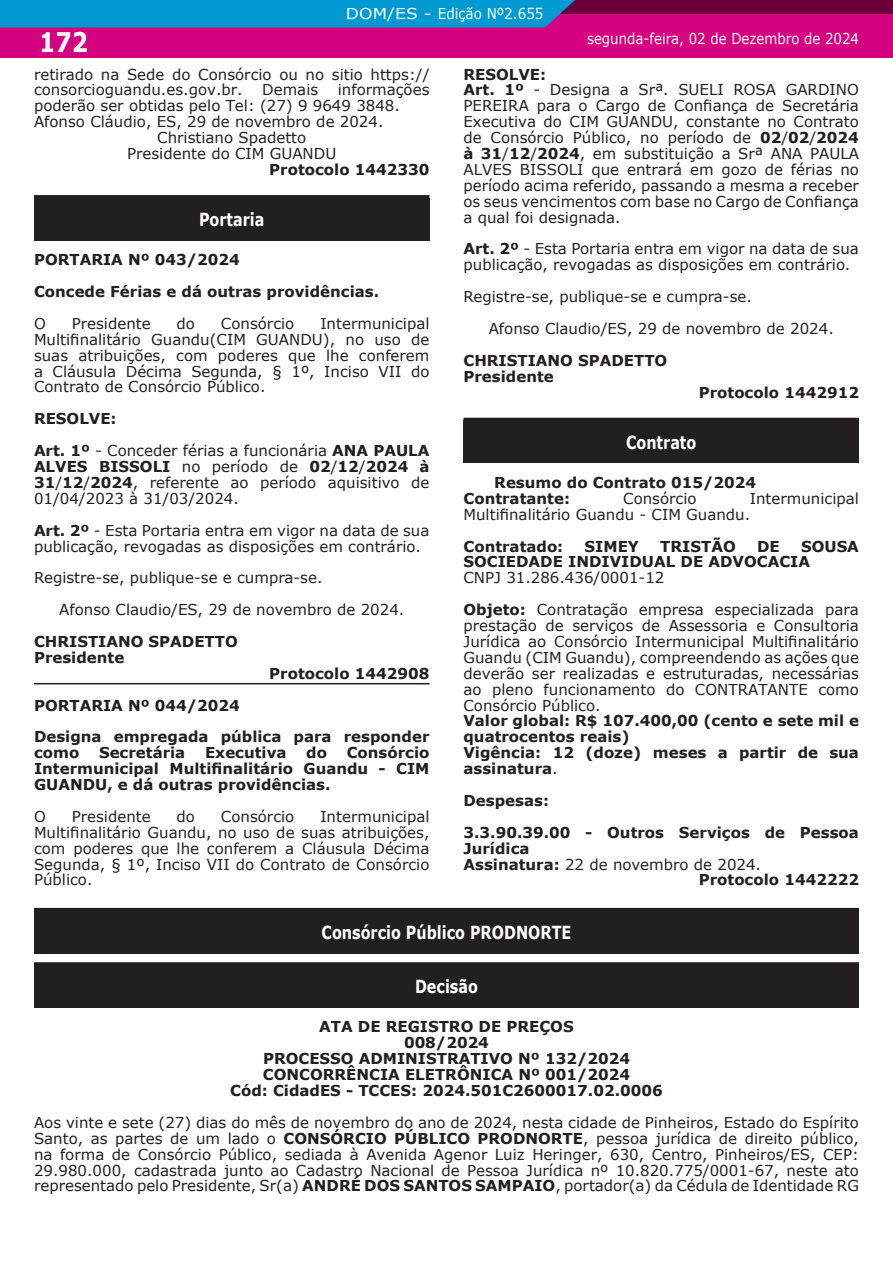
<style>
.page{position:relative;width:893px;height:1263px;background:#fff}
.page>*{position:absolute;margin:0;border:0;box-sizing:border-box;transform-origin:0 0}
.t1{font:700 27px "Verdana";color:#fff;scale:.85 1}
.t2{font:700 18px "Verdana";color:#fff;scale:.8 1}
.t3{font:15px/15.9px "Verdana";color:#231f20}
.t4{font:700 15px/15.9px "Verdana";color:#231f20}
.t5{font:15px "Verdana";color:#fff;scale:.89 1}
.t6{font:15px "Verdana";color:#fff;scale:1.14 1}
.s1{font-weight:700}
.s2{font-weight:400}
</style>
<div class="page">
<div style="left:0;top:0;width:893px;height:57px;background:#d6017f"></div>
<div style="left:0;top:0;width:893px;height:14px;background:#6c003b"></div>
<div style="left:0;top:0;width:575px;height:27px;background:#0099d1"></div>
<hr style="left:34px;top:683px;width:395px;height:1px;background:#231f20">
<div style="left:34px;top:198px;width:395px;height:43px;background:#231f20"></div>
<div style="left:34px;top:195px;width:395px;height:6px;background:#231f20"></div>
<div style="left:463px;top:421px;width:396px;height:42px;background:#231f20"></div>
<div style="left:463px;top:418px;width:396px;height:6px;background:#231f20"></div>
<div style="left:34px;top:911px;width:825px;height:42px;background:#231f20"></div>
<div style="left:34px;top:908px;width:825px;height:6px;background:#231f20"></div>
<div style="left:34px;top:965px;width:825px;height:43px;background:#231f20"></div>
<div style="left:34px;top:962px;width:825px;height:6px;background:#231f20"></div>
<h1 class="t1" style="left:39px;top:30px;width:59px">172</h1>
<p class="t6" style="left:346px;top:7px;width:175px">DOM/ES - Edição Nº2.655</p>
<p class="t5" style="left:587px;top:32px;width:307px">segunda-feira, 02 de Dezembro de 2024</p>
<p class="t3" style="left:34px;top:67px;width:397px">retirado na Sede do Consórcio ou no sitio https:// consorcioguandu.es.gov.br.</p>
<p class="t3" style="left:463px;top:67px;width:397px"><span class="s1">RESOLVE:<br>Art. 1º</span> - Designa a Srª. SUELI ROSA GARDINO PEREIRA para o Cargo de Confiança de Secretária Executiva do CIM GUANDU, constante no Contrato de Consórcio Público, no período de <span class="s1">02</span>/<span class="s1">02</span>/<span class="s1">2024 à 31</span>/<span class="s1">12</span>/<span class="s1">2024</span>, em substituição a Srª ANA PAULA ALVES BISSOLI que entrará em gozo de férias no período acima referido, passando a mesma a receber os seus vencimentos com base no Cargo de Confiança a qual foi designada.</p>
<p class="t3" style="left:463px;top:242px;width:397px"><span class="s1">Art. 2º</span> - Esta Portaria entra em vigor na data de sua publicação, revogadas as disposições em contrário.</p>
<p class="t3" style="left:489px;top:282px;width:347px;line-height:31.8px;text-indent:-25px">Registre-se, publique-se e cumpra-se.<br>Afonso Claudio/ES, 29 de novembro de 2024.</p>
<p class="t4" style="left:463px;top:353px;width:205px">CHRISTIANO SPADETTO<br>Presidente</p>
<p class="t4" style="left:699px;top:385px;width:162px">Protocolo 1442912</p>
<p class="t2" style="left:626px;top:434px;width:89px">Contrato</p>
<p class="t4" style="left:463px;top:475px;width:294px;text-indent:31px">Resumo do Contrato 015/2024<br>Contratante:</p>
<p class="t3" style="left:262px;top:83px;width:58px">Demais</p>
<p class="t3" style="left:338px;top:83px;width:93px">informações</p>
<p class="t3" style="left:34px;top:99px;width:367px">poderão ser obtidas pelo Tel: (27) 9 9649 3848.</p>
<p class="t3" style="left:34px;top:115px;width:351px">Afonso Cláudio, ES, 29 de novembro de 2024.</p>
<p class="t3" style="left:157px;top:131px;width:151px">Christiano Spadetto</p>
<p class="t3" style="left:127px;top:146px;width:211px">Presidente do CIM GUANDU</p>
<p class="t4" style="left:269px;top:162px;width:162px">Protocolo 1442330</p>
<p class="t2" style="left:199px;top:211px;width:83px">Portaria</p>
<p class="t4" style="left:34px;top:245px;width:347px;line-height:31.8px">PORTARIA Nº 043/2024<br>Concede Férias e dá outras providências.</p>
<p class="t3" style="left:34px;top:316px;width:13px">O</p>
<p class="t3" style="left:72px;top:316px;width:80px">Presidente</p>
<p class="t3" style="left:177px;top:316px;width:20px">do</p>
<p class="t3" style="left:221px;top:316px;width:75px">Consórcio</p>
<p class="t3" style="left:34px;top:316px;width:397px;text-align:justify;text-indent:286px">Intermunicipal Multifinalitário Guandu(CIM GUANDU), no uso de suas atribuições, com poderes que lhe conferem a Cláusula Décima Segunda, § 1º, Inciso VII do Contrato de Consórcio Público.</p>
<p class="t3" style="left:34px;top:404px;width:397px;line-height:31.8px"><span class="s1">RESOLVE:<br>Art. 1º</span> - Conceder férias a funcionária <span class="s1">ANA PAULA</span></p>
<p class="t3" style="left:34px;top:459px;width:397px;text-align:justify"><span class="s1">ALVES BISSOLI</span> no período de <span class="s1">02</span>/<span class="s1">12</span>/<span class="s1">2024 à 31</span>/<span class="s1">12</span>/<span class="s1">2024</span>, referente ao período aquisitivo de 01/04/2023 à 31/03/2024.</p>
<p class="t3" style="left:34px;top:523px;width:397px"><span class="s1">Art. 2º</span> - Esta Portaria entra em vigor na data de sua publicação, revogadas as disposições em contrário.</p>
<p class="t3" style="left:59px;top:563px;width:347px;line-height:31.8px;text-indent:-25px">Registre-se, publique-se e cumpra-se.<br>Afonso Claudio/ES, 29 de novembro de 2024.</p>
<p class="t4" style="left:34px;top:634px;width:205px">CHRISTIANO SPADETTO<br>Presidente</p>
<p class="t4" style="left:269px;top:666px;width:162px">Protocolo 1442908</p>
<p class="t4" style="left:34px;top:690px;width:397px;line-height:31.8px">PORTARIA Nº 044/2024<br>Designa empregada pública para responder</p>
<p class="t4" style="left:34px;top:746px;width:47px">como</p>
<p class="t4" style="left:99px;top:746px;width:88px">Secretária</p>
<p class="t4" style="left:205px;top:746px;width:83px">Executiva</p>
<p class="t4" style="left:306px;top:746px;width:22px">do</p>
<p class="t3" style="left:623px;top:491px;width:75px">Consórcio</p>
<p class="t3" style="left:463px;top:491px;width:397px;text-indent:286px">Intermunicipal<br>Multifinalitário Guandu - CIM Guandu.</p>
<p class="t4" style="left:463px;top:539px;width:101px">Contratado:</p>
<p class="t4" style="left:585px;top:539px;width:56px">SIMEY</p>
<p class="t4" style="left:660px;top:539px;width:77px">TRISTÃO</p>
<p class="t4" style="left:757px;top:539px;width:24px">DE</p>
<p class="t4" style="left:463px;top:539px;width:397px;text-indent:338px">SOUSA<br>SOCIEDADE INDIVIDUAL DE ADVOCACIA</p>
<p class="t3" style="left:463px;top:563px;width:397px;line-height:31.8px">CNPJ 31.286.436/0001-12<br><span class="s1">Objeto:</span> Contratação empresa especializada para</p>
<p class="t3" style="left:463px;top:618px;width:397px;text-align:justify">prestação de serviços de Assessoria e Consultoria Jurídica ao Consórcio Intermunicipal Multifinalitário Guandu (CIM Guandu), compreendendo as ações que deverão ser realizadas e estruturadas, necessárias ao pleno funcionamento do CONTRATANTE como Consórcio Público.</p>
<p class="t4" style="left:463px;top:714px;width:397px">Valor global: R$ 107.400,00 (cento e sete mil e quatrocentos reais)<br>Vigência: 12 (doze) meses a partir de sua assinatura<span class="s2">.</span></p>
<p class="t4" style="left:463px;top:785px;width:397px;line-height:31.8px">Despesas:<br>3.3.90.39.00 - Outros Serviços de Pessoa</p>
<p class="t4" style="left:463px;top:841px;width:68px">Jurídica</p>
<p class="t3" style="left:463px;top:857px;width:299px"><span class="s1">Assinatura:</span> 22 de novembro de 2024.</p>
<p class="t4" style="left:699px;top:873px;width:162px">Protocolo 1442222</p>
<p class="t2" style="left:322px;top:924px;width:314px">Consórcio Público PRODNORTE</p>
<p class="t2" style="left:415px;top:978px;width:80px">Decisão</p>
<p class="t4" style="left:230px;top:1020px;width:434px;text-align:center">ATA DE REGISTRO DE PREÇOS<br>008/2024<br>PROCESSO ADMINISTRATIVO Nº 132/2024<br>CONCORRÊNCIA ELETRÔNICA Nº 001/2024<br>Cód: CidadES - TCCES: 2024.501C2600017.02.0006</p>
<p class="t3" style="left:34px;top:1115px;width:826px;text-align:justify">Aos vinte e sete (27) dias do mês de novembro do ano de 2024, nesta cidade de Pinheiros, Estado do Espírito Santo, as partes de um lado o <span class="s1">CONSÓRCIO PÚBLICO PRODNORTE</span>, pessoa jurídica de direito público, na forma de Consórcio Público, sediada à Avenida Agenor Luiz Heringer, 630, Centro, Pinheiros/ES, CEP:<br>29.980.000, cadastrada junto ao Cadastro Nacional de Pessoa Jurídica nº 10.820.775/0001-67, neste ato representado pelo Presidente, Sr(a) <span class="s1">ANDRÉ DOS SANTOS SAMPAIO</span>, portador(a) da Cédula de Identidade RG</p>
<p class="t4" style="left:34px;top:746px;width:397px;text-align:justify;text-indent:313px">Consórcio Intermunicipal Multifinalitário Guandu - CIM GUANDU, e dá outras providências.</p>
<p class="t3" style="left:34px;top:809px;width:13px">O</p>
<p class="t3" style="left:72px;top:809px;width:80px">Presidente</p>
<p class="t3" style="left:177px;top:809px;width:20px">do</p>
<p class="t3" style="left:221px;top:809px;width:75px">Consórcio</p>
<p class="t3" style="left:34px;top:809px;width:397px;text-align:justify;text-indent:286px">Intermunicipal Multifinalitário Guandu, no uso de suas atribuições, com poderes que lhe conferem a Cláusula Décima Segunda, § 1º, Inciso VII do Contrato de Consórcio Público.</p>
</div>
